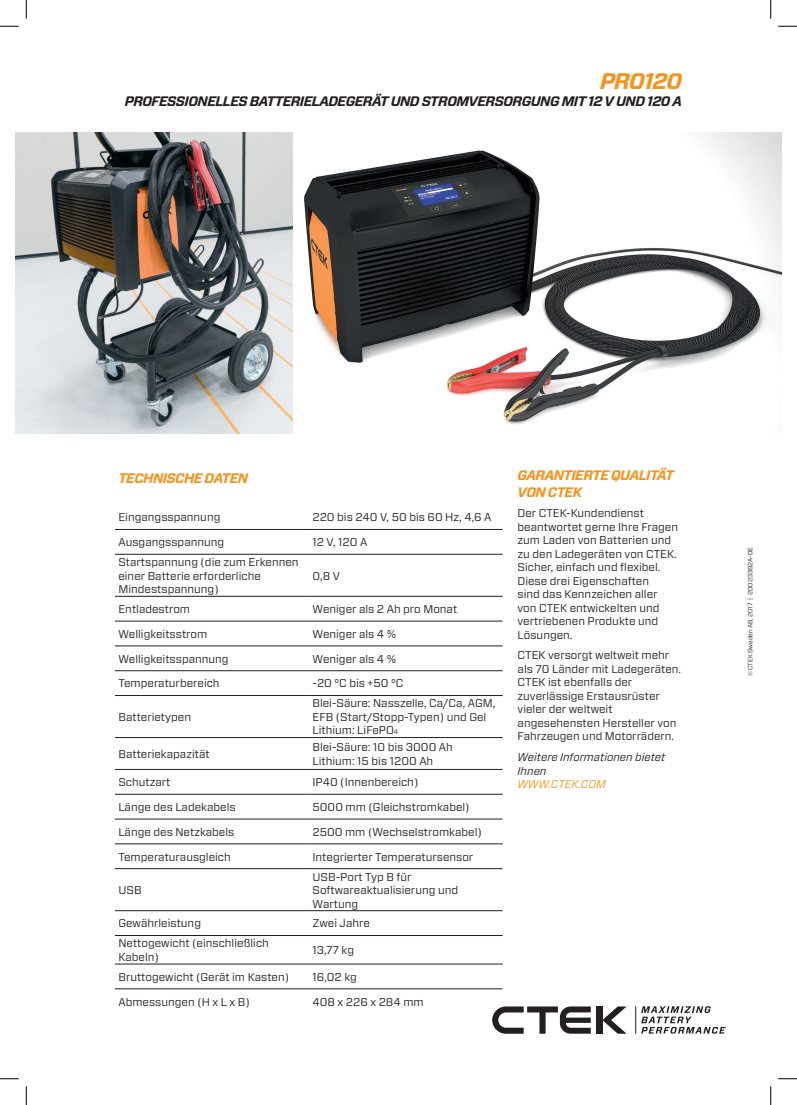
<style>
.page{position:relative;width:797px;height:1105px;background:#fff}
.page>*{position:absolute;margin:0;border:0;box-sizing:border-box;transform-origin:0 0}
.t1{font:italic 700 22.5px "Forza";letter-spacing:-.04em;color:#f7931d}
.t2{font:italic 700 13.75px "Forza";letter-spacing:-.04em;color:#231f20}
.t3{font:italic 700 13.75px/16.5px "Forza";letter-spacing:-.04em;color:#f7931d}
.t4{font:11.25px/13.5px "Forza";color:#231f20}
.t5{font:italic 11.25px/13.5px "Forza";color:#231f20}
.t6{font:italic 11.25px "Forza";color:#f7931d}
.t7{font:6.25px "Forza";color:#231f20}
.s1{font-size:6.5px}
</style>
<div class="page">
<div style="left:596px;top:1006px;width:6px;height:28px;background:#231f20"></div>
<svg style="left:602px;top:1006px;width:24px;height:28px"></svg>
<svg style="left:492px;top:1006px;width:98px;height:28px"></svg>
<svg style="left:635px;top:1006px;width:90px;height:28px"></svg>
<img style="left:16px;top:133px;width:765px;height:301px">
<hr style="left:115px;top:554px;width:194px;height:1px;background:#231f20">
<hr style="left:309px;top:554px;width:193px;height:1px;background:#231f20">
<hr style="left:115px;top:529px;width:194px;height:1px;background:#231f20">
<hr style="left:309px;top:529px;width:193px;height:1px;background:#231f20">
<hr style="left:115px;top:596px;width:194px;height:1px;background:#231f20">
<hr style="left:309px;top:596px;width:193px;height:1px;background:#231f20">
<hr style="left:115px;top:621px;width:194px;height:1px;background:#231f20">
<hr style="left:309px;top:621px;width:193px;height:1px;background:#231f20">
<hr style="left:115px;top:646px;width:194px;height:1px;background:#231f20">
<hr style="left:309px;top:646px;width:193px;height:1px;background:#231f20">
<hr style="left:115px;top:670px;width:194px;height:1px;background:#231f20">
<hr style="left:309px;top:670px;width:193px;height:1px;background:#231f20">
<hr style="left:115px;top:737px;width:194px;height:1px;background:#231f20">
<hr style="left:309px;top:737px;width:193px;height:1px;background:#231f20">
<hr style="left:115px;top:769px;width:194px;height:1px;background:#231f20">
<hr style="left:309px;top:769px;width:193px;height:1px;background:#231f20">
<hr style="left:115px;top:695px;width:194px;height:1px;background:#231f20">
<hr style="left:309px;top:695px;width:193px;height:1px;background:#231f20">
<hr style="left:115px;top:794px;width:194px;height:1px;background:#231f20">
<hr style="left:309px;top:794px;width:193px;height:1px;background:#231f20">
<hr style="left:115px;top:819px;width:194px;height:1px;background:#231f20">
<hr style="left:309px;top:819px;width:193px;height:1px;background:#231f20">
<hr style="left:115px;top:843px;width:194px;height:1px;background:#231f20">
<hr style="left:309px;top:843px;width:193px;height:1px;background:#231f20">
<hr style="left:115px;top:868px;width:194px;height:1px;background:#231f20">
<hr style="left:309px;top:868px;width:193px;height:1px;background:#231f20">
<hr style="left:115px;top:910px;width:194px;height:1px;background:#231f20">
<hr style="left:309px;top:910px;width:193px;height:1px;background:#231f20">
<hr style="left:115px;top:935px;width:194px;height:1px;background:#231f20">
<hr style="left:309px;top:935px;width:193px;height:1px;background:#231f20">
<hr style="left:115px;top:964px;width:194px;height:1px;background:#231f20">
<hr style="left:309px;top:964px;width:193px;height:1px;background:#231f20">
<hr style="left:115px;top:988px;width:194px;height:1px;background:#231f20">
<hr style="left:309px;top:988px;width:193px;height:1px;background:#231f20">
<svg style="left:0;top:25px;width:19px;height:2px"></svg>
<svg style="left:778px;top:25px;width:19px;height:2px"></svg>
<svg style="left:0;top:1078px;width:19px;height:1px"></svg>
<svg style="left:778px;top:1078px;width:19px;height:1px"></svg>
<svg style="left:25px;top:0;width:2px;height:19px"></svg>
<svg style="left:25px;top:1086px;width:2px;height:19px"></svg>
<svg style="left:770px;top:0;width:1px;height:19px"></svg>
<svg style="left:770px;top:1086px;width:1px;height:19px"></svg>
<h1 class="t1" style="left:600px;top:66px;width:83px">PRO120</h1>
<p class="t2" style="left:125px;top:92px;width:558px">PROFESSIONELLES BATTERIELADEGERÄT UND STROMVERSORGUNG MIT 12 V UND 120 A</p>
<p class="t3" style="left:118px;top:470px;width:131px">TECHNISCHE DATEN</p>
<p class="t4" style="left:118px;top:510px;width:103px">Eingangsspannung</p>
<p class="t4" style="left:312px;top:510px;width:181px">220 bis 240 V, 50 bis 60 Hz, 4,6 A</p>
<p class="t4" style="left:118px;top:535px;width:107px">Ausgangsspannung</p>
<p class="t4" style="left:312px;top:535px;width:56px">12 V, 120 A</p>
<p class="t4" style="left:118px;top:555px;width:182px">Startspannung (die zum Erkennen einer Batterie erforderliche<br>Mindestspannung)</p>
<p class="t4" style="left:312px;top:569px;width:29px">0,8 V</p>
<p class="t4" style="left:118px;top:602px;width:73px">Entladestrom</p>
<p class="t4" style="left:312px;top:602px;width:146px">Weniger als 2 Ah pro Monat</p>
<p class="t4" style="left:118px;top:627px;width:90px">Welligkeitsstrom</p>
<p class="t4" style="left:312px;top:627px;width:85px">Weniger als 4 %</p>
<p class="t4" style="left:118px;top:652px;width:112px">Welligkeitsspannung</p>
<p class="t4" style="left:312px;top:652px;width:85px">Weniger als 4 %</p>
<p class="t4" style="left:118px;top:677px;width:103px">Temperaturbereich</p>
<p class="t4" style="left:312px;top:677px;width:92px">-20 °C bis +50 °C</p>
<p class="t4" style="left:118px;top:710px;width:74px">Batterietypen</p>
<p class="t4" style="left:312px;top:696px;width:184px">Blei-Säure: Nasszelle, Ca/Ca, AGM,<br>EFB (Start/Stopp-Typen) und Gel<br>Lithium: LiFePO<span class="s1">4</span></p>
<p class="t4" style="left:118px;top:747px;width:93px">Batteriekapazität</p>
<p class="t4" style="left:312px;top:740px;width:142px">Blei-Säure: 10 bis 3000 Ah<br>Lithium: 15 bis 1200 Ah</p>
<p class="t4" style="left:118px;top:775px;width:53px">Schutzart</p>
<p class="t4" style="left:312px;top:775px;width:107px">IP40 (Innenbereich)</p>
<p class="t4" style="left:118px;top:800px;width:119px">Länge des Ladekabels</p>
<p class="t4" style="left:312px;top:800px;width:159px">5000 mm (Gleichstromkabel)</p>
<p class="t4" style="left:118px;top:825px;width:117px">Länge des Netzkabels</p>
<p class="t4" style="left:312px;top:825px;width:171px">2500 mm (Wechselstromkabel)</p>
<p class="t4" style="left:118px;top:850px;width:114px">Temperaturausgleich</p>
<p class="t4" style="left:312px;top:850px;width:162px">Integrierter Temperatursensor</p>
<p class="t4" style="left:118px;top:883px;width:25px">USB</p>
<p class="t4" style="left:312px;top:870px;width:147px">USB-Port Typ B für<br>Softwareaktualisierung und<br>Wartung</p>
<p class="t4" style="left:118px;top:916px;width:84px">Gewährleistung</p>
<p class="t4" style="left:312px;top:916px;width:59px">Zwei Jahre</p>
<p class="t4" style="left:118px;top:936px;width:152px">Nettogewicht (einschließlich<br>Kabeln)</p>
<p class="t4" style="left:312px;top:943px;width:43px">13,77 kg</p>
<p class="t4" style="left:118px;top:970px;width:172px">Bruttogewicht (Gerät im Kasten)</p>
<p class="t4" style="left:312px;top:970px;width:46px">16,02 kg</p>
<p class="t4" style="left:118px;top:995px;width:133px">Abmessungen (H x L x B)</p>
<p class="t4" style="left:312px;top:995px;width:113px">408 x 226 x 284 mm</p>
<p class="t3" style="left:517px;top:467px;width:158px">GARANTIERTE QUALITÄT<br>VON CTEK</p>
<p class="t4" style="left:517px;top:506px;width:162px">Der CTEK-Kundendienst beantwortet gerne Ihre Fragen zum Laden von Batterien und zu den Ladegeräten von CTEK.<br>Sicher, einfach und flexibel.<br>Diese drei Eigenschaften<br>sind das Kennzeichen aller von CTEK entwickelten und vertriebenen Produkte und<br>Lösungen.</p>
<p class="t4" style="left:517px;top:649px;width:165px">CTEK versorgt weltweit mehr als 70 Länder mit Ladegeräten.<br>CTEK ist ebenfalls der zuverlässige Erstausrüster vieler der weltweit angesehensten Hersteller von<br>Fahrzeugen und Motorrädern.</p>
<p class="t5" style="left:517px;top:750px;width:149px">Weitere Informationen bietet<br>Ihnen</p>
<p class="t6" style="left:517px;top:776px;width:90px">WWW.CTEK.COM</p>
<p class="t7" style="left:746px;top:676px;width:130px;rotate:-90deg">© CTEK Sweden AB, 2017 | 20023392A-DE</p>
</div>
